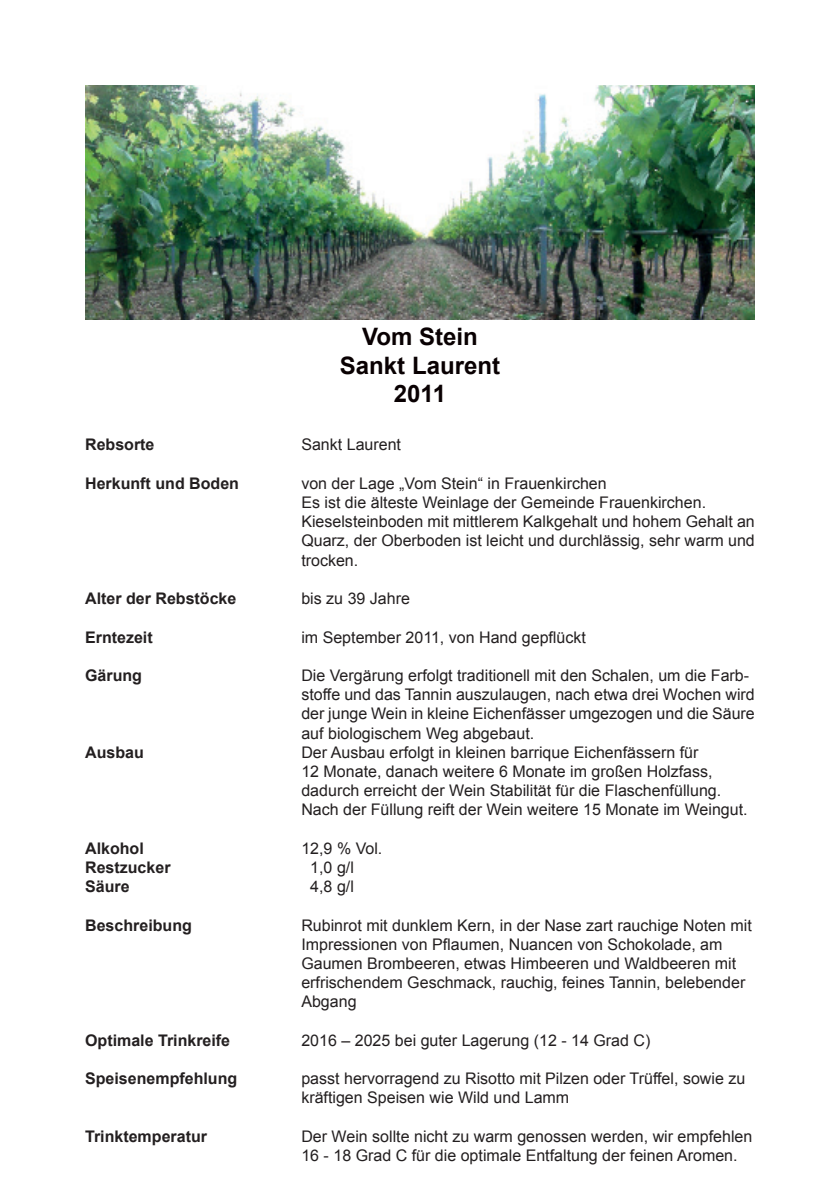
<style>
.page{position:relative;width:840px;height:1191px;background:#fff}
.page>*{position:absolute;margin:0;border:0;box-sizing:border-box;transform-origin:0 0}
.t1{font:700 24px/28.8px "Arial";color:#090002;text-align:center}
.t2{font:16px/19.2px "Arial";color:#231f20}
.t3{font:700 16px "Arial";color:#231f20}
</style>
<div class="page">
<img style="left:85px;top:85px;width:669px;height:234px">
<h1 class="t1" style="left:340px;top:323px;width:162px">Vom Stein<br>Sankt Laurent<br>2011</h1>
<p class="t3" style="left:85px;top:434px;width:71px">Rebsorte</p>
<p class="t2" style="left:301px;top:435px;width:101px">Sankt Laurent</p>
<p class="t3" style="left:85px;top:472px;width:155px">Herkunft und Boden</p>
<p class="t2" style="left:301px;top:474px;width:454px">von der Lage „Vom Stein“ in Frauenkirchen<br>Es ist die älteste Weinlage der Gemeinde Frauenkirchen.<br>Kieselsteinboden mit mittlerem Kalkgehalt und hohem Gehalt an Quarz, der Oberboden ist leicht und durchlässig, sehr warm und trocken.</p>
<p class="t3" style="left:85px;top:588px;width:153px">Alter der Rebstöcke</p>
<p class="t2" style="left:301px;top:589px;width:110px">bis zu 39 Jahre</p>
<p class="t3" style="left:85px;top:626px;width:69px">Erntezeit</p>
<p class="t2" style="left:301px;top:627px;width:286px">im September 2011, von Hand gepflückt</p>
<p class="t3" style="left:85px;top:664px;width:58px">Gärung</p>
<p class="t2" style="left:301px;top:666px;width:454px">Die Vergärung erfolgt traditionell mit den Schalen, um die Farb&shy;stoffe und das Tannin auszulaugen, nach etwa drei Wochen wird der junge Wein in kleine Eichenfässer umgezogen und die Säure auf biologischem Weg abgebaut.</p>
<p class="t3" style="left:85px;top:741px;width:60px">Ausbau</p>
<p class="t2" style="left:301px;top:742px;width:447px">Der Ausbau erfolgt in kleinen barrique Eichenfässern für<br>12 Monate, danach weitere 6 Monate im großen Holzfass, dadurch erreicht der Wein Stabilität für die Flaschenfüllung.<br>Nach der Füllung reift der Wein weitere 15 Monate im Weingut.</p>
<p class="t3" style="left:85px;top:837px;width:60px">Alkohol</p>
<p class="t2" style="left:301px;top:838px;width:82px">12,9 % Vol.</p>
<p class="t3" style="left:85px;top:856px;width:87px">Restzucker</p>
<p class="t2" style="left:310px;top:858px;width:45px">1,0 g/l</p>
<p class="t3" style="left:85px;top:876px;width:46px">Säure</p>
<p class="t2" style="left:310px;top:877px;width:45px">4,8 g/l</p>
<p class="t3" style="left:85px;top:914px;width:108px">Beschreibung</p>
<p class="t2" style="left:301px;top:915px;width:451px">Rubinrot mit dunklem Kern, in der Nase zart rauchige Noten mit Impressionen von Pflaumen, Nuancen von Schokolade, am Gaumen Brombeeren, etwas Himbeeren und Waldbeeren mit erfrischendem Geschmack, rauchig, feines Tannin, belebender Abgang</p>
<p class="t3" style="left:85px;top:1029px;width:146px">Optimale Trinkreife</p>
<p class="t2" style="left:301px;top:1030px;width:350px">2016 – 2025 bei guter Lagerung (12 - 14 Grad C)</p>
<p class="t3" style="left:85px;top:1068px;width:154px">Speisenempfehlung</p>
<p class="t2" style="left:301px;top:1069px;width:445px">passt hervorragend zu Risotto mit Pilzen oder Trüffel, sowie zu kräftigen Speisen wie Wild und Lamm</p>
<p class="t3" style="left:85px;top:1125px;width:123px">Trinktemperatur</p>
<p class="t2" style="left:301px;top:1126px;width:452px">Der Wein sollte nicht zu warm genossen werden, wir empfehlen<br>16 - 18 Grad C für die optimale Entfaltung der feinen Aromen.</p>
</div>
